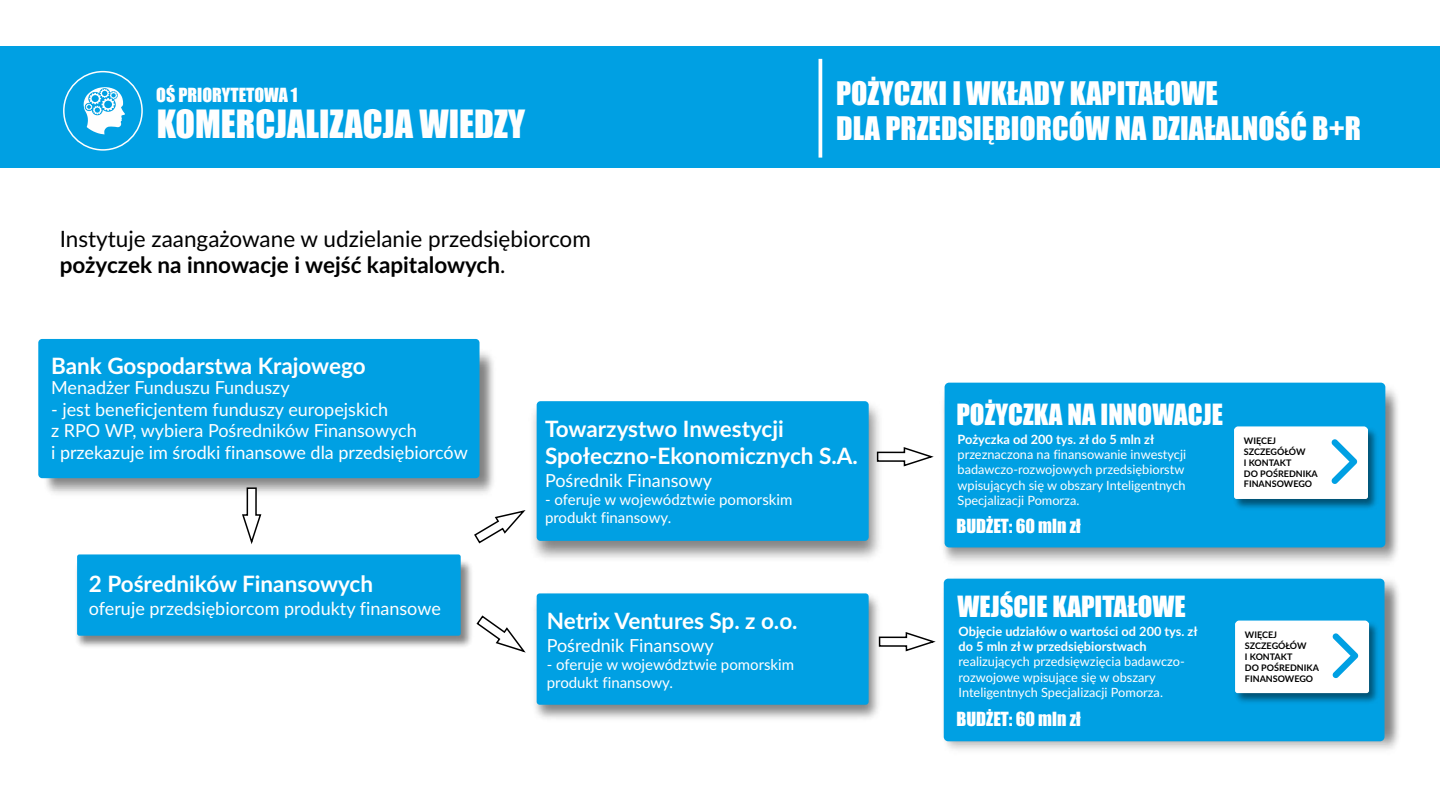
<style>
.page{position:relative;width:1440px;height:810px;background:#fff}
.page>*{position:absolute;margin:0;border:0;box-sizing:border-box;transform-origin:0 0}
.t1{font:36px "Impact";color:#fefefe}
.t2{font:30px/35.1px "Impact";color:#fff}
.t3{font:27px "Impact";color:#fff}
.t4{font:700 22.5px/27px "Lato";color:#fff}
.t5{font:22.5px/26px "Lato";color:#000}
.t6{font:18px/21.8px "Lato";color:#fff}
.t7{font:18px "Impact";color:#fff}
.t8{font:18px "Impact";color:#fefefe}
.t9{font:15px/18px "Lato";color:#fff}
.t10{font:12.75px/15.3px "Lato";color:#fff}
.t11{font:700 12.75px/15.3px "Lato";color:#fff}
.t12{font:700 9px/10.8px "Lato";color:#000}
.s1{font-weight:700}
</style>
<div class="page">
<div style="left:0;top:47px;width:1439px;height:121px;background:#00a0e3"></div>
<div style="left:63px;top:71px;width:80px;height:80px;border:2px solid #fefefe;border-radius:50%"></div>
<svg style="left:84px;top:87px;width:41px;height:47px"></svg>
<svg style="left:818px;top:59px;width:4px;height:99px"></svg>
<img style="left:943px;top:385px;width:455px;height:177px">
<div style="left:944px;top:382px;width:441px;height:165px;background:#00a0e3;border-radius:5px"></div>
<img style="left:1235px;top:426px;width:142px;height:83px">
<svg style="left:1233px;top:427px;width:134px;height:72px"></svg>
<div style="left:1234px;top:426px;width:132px;height:72px;background:#fff;border-radius:3px"></div>
<svg style="left:1331px;top:439px;width:26px;height:45px"></svg>
<img style="left:38px;top:340px;width:456px;height:154px">
<div style="left:38px;top:339px;width:441px;height:139px;background:#00a0e3;border-radius:4px"></div>
<svg style="left:241px;top:486px;width:21px;height:58px"></svg>
<img style="left:76px;top:554px;width:396px;height:93px">
<div style="left:77px;top:554px;width:383px;height:81px;background:#00a0e3;border-radius:2px"></div>
<img style="left:946px;top:579px;width:453px;height:171px">
<div style="left:943px;top:578px;width:441px;height:163px;background:#00a0e3;border-radius:5px"></div>
<img style="left:1236px;top:620px;width:142px;height:83px">
<svg style="left:1234px;top:621px;width:134px;height:72px"></svg>
<div style="left:1235px;top:620px;width:132px;height:72px;background:#fff;border-radius:3px"></div>
<svg style="left:1332px;top:633px;width:26px;height:45px"></svg>
<svg style="left:893px;top:447px;width:41px;height:20px"></svg>
<svg style="left:889px;top:632px;width:47px;height:20px"></svg>
<img style="left:533px;top:401px;width:360px;height:157px">
<div style="left:536px;top:401px;width:332px;height:140px;background:#00a0e3;border-radius:4px"></div>
<img style="left:534px;top:593px;width:355px;height:126px">
<div style="left:536px;top:593px;width:332px;height:111px;background:#00a0e3;border-radius:3px"></div>
<svg style="left:474px;top:510px;width:52px;height:34px"></svg>
<svg style="left:476px;top:615px;width:50px;height:38px"></svg>
<h3 class="t8" style="left:156px;top:88px;width:143px">OŚ PRIORYTETOWA 1</h3>
<h2 class="t2" style="left:836px;top:77px;width:526px">POŻYCZKI I WKŁADY KAPITAŁOWE<br>DLA PRZEDSIĘBIORCÓW NA DZIAŁALNOŚĆ B+R</h2>
<h1 class="t1" style="left:157px;top:109px;width:370px">KOMERCJALIZACJA WIEDZY</h1>
<h3 class="t5" style="left:60px;top:227px;width:532px">Instytuje zaangażowane w udzielanie przedsiębiorcom <span class="s1">pożyczek na innowacje i wejść kapitalowych</span>.</h3>
<h3 class="t4" style="left:51px;top:354px;width:316px">Bank Gospodarstwa Krajowego</h3>
<h3 class="t6" style="left:51px;top:377px;width:240px">Menadżer Funduszu Funduszy</h3>
<h3 class="t6" style="left:51px;top:399px;width:418px">- jest beneficjentem funduszy europejskich<br>z RPO WP, wybiera Pośredników Finansowych<br>i przekazuje im środki finansowe dla przedsiębiorców</h3>
<h3 class="t4" style="left:545px;top:416px;width:314px">Towarzystwo Inwestycji<br>Społeczno-Ekonomicznych S.A.</h3>
<h3 class="t6" style="left:545px;top:470px;width:169px">Pośrednik Finansowy</h3>
<p class="t9" style="left:545px;top:491px;width:249px">- oferuje w województwie pomorskim produkt finansowy.</p>
<h3 class="t3" style="left:956px;top:403px;width:268px">POŻYCZKA NA INNOWACJE</h3>
<p class="t11" style="left:957px;top:432px;width:198px">Pożyczka od 200 tys. zł do 5 mln zł</p>
<p class="t10" style="left:957px;top:447px;width:230px">przeznaczona na finansowanie inwestycji badawczo-rozwojowych przedsiębiorstw wpisujących się w obszary Inteligentnych Specjalizacji Pomorza.</p>
<h3 class="t7" style="left:956px;top:519px;width:126px">BUDŻET: 60 mln zł</h3>
<h3 class="t4" style="left:89px;top:571px;width:286px">2 Pośredników Finansowych</h3>
<h3 class="t6" style="left:89px;top:598px;width:353px">oferuje przedsiębiorcom produkty finansowe</h3>
<h3 class="t3" style="left:957px;top:595px;width:230px">WEJŚCIE KAPITAŁOWE</h3>
<p class="t11" style="left:958px;top:624px;width:240px">Objęcie udziałów o wartości od 200 tys. zł do 5 mln zł w przedsiębiorstwach</p>
<p class="t10" style="left:958px;top:655px;width:228px">realizujących przedsięwzięcia badawczo&shy;rozwojowe wpisujące się w obszary<br>Inteligentnych Specjalizacji Pomorza.</p>
<h3 class="t4" style="left:547px;top:609px;width:252px">Netrix Ventures Sp. z o.o.</h3>
<h3 class="t6" style="left:547px;top:635px;width:169px">Pośrednik Finansowy</h3>
<p class="t9" style="left:547px;top:656px;width:249px">- oferuje w województwie pomorskim produkt finansowy.</p>
<h3 class="t7" style="left:956px;top:711px;width:126px">BUDŻET: 60 mln zł</h3>
<p class="t12" style="left:1243px;top:436px;width:75px">WIĘCEJ<br>SZCZEGÓŁÓW<br>I KONTAKT<br>DO POŚREDNIKA<br>FINANSOWEGO</p>
<p class="t12" style="left:1244px;top:630px;width:75px">WIĘCEJ<br>SZCZEGÓŁÓW<br>I KONTAKT<br>DO POŚREDNIKA<br>FINANSOWEGO</p>
</div>
